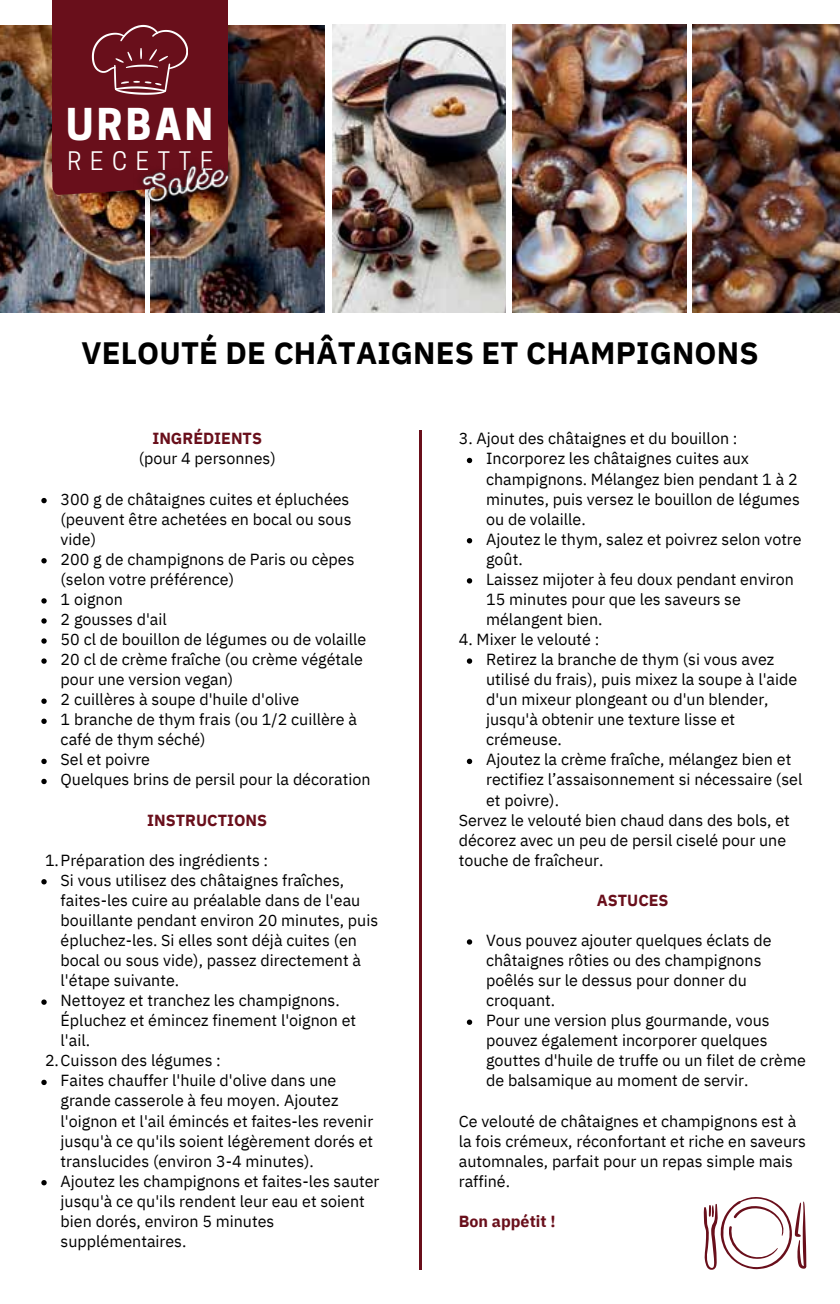
<style>
.page{position:relative;width:840px;height:1304px;background:#fff}
.page>*{position:absolute;margin:0;border:0;box-sizing:border-box;transform-origin:0 0}
.t1{font:700 41.2px "Cooper Hewitt";letter-spacing:.08em;color:#fff}
.t2{font:700 30.8px "IBM Plex Sans";letter-spacing:.005em;color:#000}
.t3{font:24px "Cooper Hewitt";letter-spacing:.365em;color:#fff}
.t4{font:16px/20px "IBM Plex Sans";color:#000}
.t5{font:700 16px "IBM Plex Sans";color:#690f1b}
</style>
<div class="page">
<img style="left:0;top:26px;width:144px;height:287px">
<img style="left:150px;top:26px;width:174px;height:287px">
<img style="left:692px;top:25px;width:147px;height:288px">
<img style="left:512px;top:25px;width:174px;height:288px">
<img style="left:332px;top:25px;width:172px;height:288px">
<hr style="left:418px;top:430px;width:3px;height:840px;background:#690f1b">
<div style="left:52px;top:0;width:175px;height:195px;background:#690f1b"></div>
<svg style="left:703px;top:1197px;width:103px;height:73px"></svg>
<svg style="left:466px;top:458px;width:6px;height:5px"></svg>
<svg style="left:466px;top:538px;width:6px;height:5px"></svg>
<svg style="left:466px;top:578px;width:6px;height:5px"></svg>
<svg style="left:466px;top:658px;width:6px;height:6px"></svg>
<svg style="left:466px;top:759px;width:6px;height:5px"></svg>
<svg style="left:466px;top:939px;width:6px;height:6px"></svg>
<svg style="left:466px;top:1020px;width:6px;height:5px"></svg>
<svg style="left:41px;top:498px;width:6px;height:5px"></svg>
<svg style="left:41px;top:558px;width:6px;height:5px"></svg>
<svg style="left:41px;top:598px;width:6px;height:6px"></svg>
<svg style="left:41px;top:618px;width:6px;height:6px"></svg>
<svg style="left:41px;top:638px;width:6px;height:6px"></svg>
<svg style="left:41px;top:658px;width:6px;height:6px"></svg>
<svg style="left:41px;top:699px;width:6px;height:5px"></svg>
<svg style="left:41px;top:719px;width:6px;height:5px"></svg>
<svg style="left:41px;top:759px;width:6px;height:5px"></svg>
<svg style="left:41px;top:779px;width:6px;height:5px"></svg>
<svg style="left:41px;top:879px;width:6px;height:5px"></svg>
<svg style="left:41px;top:999px;width:6px;height:6px"></svg>
<svg style="left:41px;top:1080px;width:6px;height:5px"></svg>
<svg style="left:41px;top:1180px;width:6px;height:5px"></svg>
<img style="left:125px;top:143px;width:124px;height:78px">
<h1 class="t1" style="left:66px;top:101px;width:148px">URBAN</h1>
<h3 class="t3" style="left:67px;top:147px;width:147px">RECETTE</h3>
<h2 class="t2" style="left:81px;top:329px;width:678px">VELOUTÉ DE CHÂTAIGNES ET CHAMPIGNONS</h2>
<p class="t5" style="left:152px;top:426px;width:111px">INGRÉDIENTS</p>
<p class="t4" style="left:139px;top:447px;width:138px">(pour 4 personnes)</p>
<p class="t4" style="left:61px;top:488px;width:311px">300 g de châtaignes cuites et épluchées (peuvent être achetées en bocal ou sous vide)<br>200 g de champignons de Paris ou cèpes (selon votre préférence)<br>1 oignon<br>2 gousses d'ail<br>50 cl de bouillon de légumes ou de volaille<br>20 cl de crème fraîche (ou crème végétale pour une version vegan)<br>2 cuillères à soupe d'huile d'olive<br>1 branche de thym frais (ou 1/2 cuillère à café de thym séché)<br>Sel et poivre<br>Quelques brins de persil pour la décoration</p>
<p class="t5" style="left:147px;top:807px;width:121px">INSTRUCTIONS</p>
<p class="t4" style="left:45px;top:849px;width:225px">1.Préparation des ingrédients :</p>
<p class="t4" style="left:61px;top:869px;width:285px">Si vous utilisez des châtaignes fraîches,</p>
<p class="t4" style="left:61px;top:889px;width:301px">faites-les cuire au préalable dans de l'eau</p>
<p class="t4" style="left:61px;top:909px;width:319px">bouillante pendant environ 20 minutes, puis</p>
<p class="t4" style="left:61px;top:929px;width:298px">épluchez-les. Si elles sont déjà cuites (en</p>
<p class="t4" style="left:61px;top:949px;width:302px">bocal ou sous vide), passez directement à</p>
<p class="t4" style="left:61px;top:969px;width:120px">l'étape suivante.</p>
<p class="t4" style="left:61px;top:989px;width:280px">Nettoyez et tranchez les champignons.</p>
<p class="t4" style="left:61px;top:1009px;width:297px">Épluchez et émincez finement l'oignon et</p>
<p class="t4" style="left:61px;top:1029px;width:31px">l'ail.</p>
<p class="t4" style="left:45px;top:1049px;width:177px">2.Cuisson des légumes :</p>
<p class="t4" style="left:61px;top:1069px;width:277px">Faites chauffer l'huile d'olive dans une</p>
<p class="t4" style="left:61px;top:1089px;width:279px">grande casserole à feu moyen. Ajoutez</p>
<p class="t4" style="left:61px;top:1110px;width:314px">l'oignon et l'ail émincés et faites-les revenir</p>
<p class="t4" style="left:61px;top:1130px;width:314px">jusqu'à ce qu'ils soient légèrement dorés et</p>
<p class="t4" style="left:61px;top:1150px;width:255px">translucides (environ 3-4 minutes).</p>
<p class="t4" style="left:61px;top:1170px;width:320px">Ajoutez les champignons et faites-les sauter</p>
<p class="t4" style="left:61px;top:1190px;width:305px">jusqu'à ce qu'ils rendent leur eau et soient</p>
<p class="t4" style="left:61px;top:1210px;width:215px">bien dorés, environ 5 minutes</p>
<p class="t4" style="left:61px;top:1230px;width:127px">supplémentaires.</p>
<p class="t4" style="left:486px;top:427px;width:317px;text-indent:-27px">3. Ajout des châtaignes et du bouillon :<br>Incorporez les châtaignes cuites aux champignons. Mélangez bien pendant 1 à 2 minutes, puis versez le bouillon de légumes ou de volaille.<br>Ajoutez le thym, salez et poivrez selon votre goût.<br>Laissez mijoter à feu doux pendant environ<br>15 minutes pour que les saveurs se mélangent bien.</p>
<p class="t4" style="left:458px;top:628px;width:142px">4. Mixer le velouté :</p>
<p class="t4" style="left:486px;top:648px;width:289px">Retirez la branche de thym (si vous avez</p>
<p class="t4" style="left:486px;top:668px;width:312px">utilisé du frais), puis mixez la soupe à l'aide</p>
<p class="t4" style="left:486px;top:688px;width:284px">d'un mixeur plongeant ou d'un blender,</p>
<p class="t4" style="left:486px;top:708px;width:250px">jusqu'à obtenir une texture lisse et</p>
<p class="t4" style="left:486px;top:728px;width:77px">crémeuse.</p>
<p class="t4" style="left:486px;top:748px;width:306px">Ajoutez la crème fraîche, mélangez bien et</p>
<p class="t4" style="left:486px;top:768px;width:317px">rectifiez l’assaisonnement si nécessaire (sel</p>
<p class="t4" style="left:486px;top:789px;width:74px">et poivre).</p>
<p class="t4" style="left:458px;top:809px;width:332px">Servez le velouté bien chaud dans des bols, et</p>
<p class="t4" style="left:458px;top:829px;width:329px">décorez avec un peu de persil ciselé pour une</p>
<p class="t4" style="left:458px;top:849px;width:146px">touche de fraîcheur.</p>
<p class="t5" style="left:596px;top:887px;width:73px">ASTUCES</p>
<p class="t4" style="left:486px;top:929px;width:321px">Vous pouvez ajouter quelques éclats de châtaignes rôties ou des champignons poêlés sur le dessus pour donner du croquant.<br>Pour une version plus gourmande, vous pouvez également incorporer quelques gouttes d'huile de truffe ou un filet de crème de balsamique au moment de servir.</p>
<p class="t4" style="left:458px;top:1110px;width:348px">Ce velouté de châtaignes et champignons est à la fois crémeux, réconfortant et riche en saveurs automnales, parfait pour un repas simple mais raffiné.</p>
<p class="t5" style="left:458px;top:1208px;width:98px">Bon appétit !</p>
</div>
